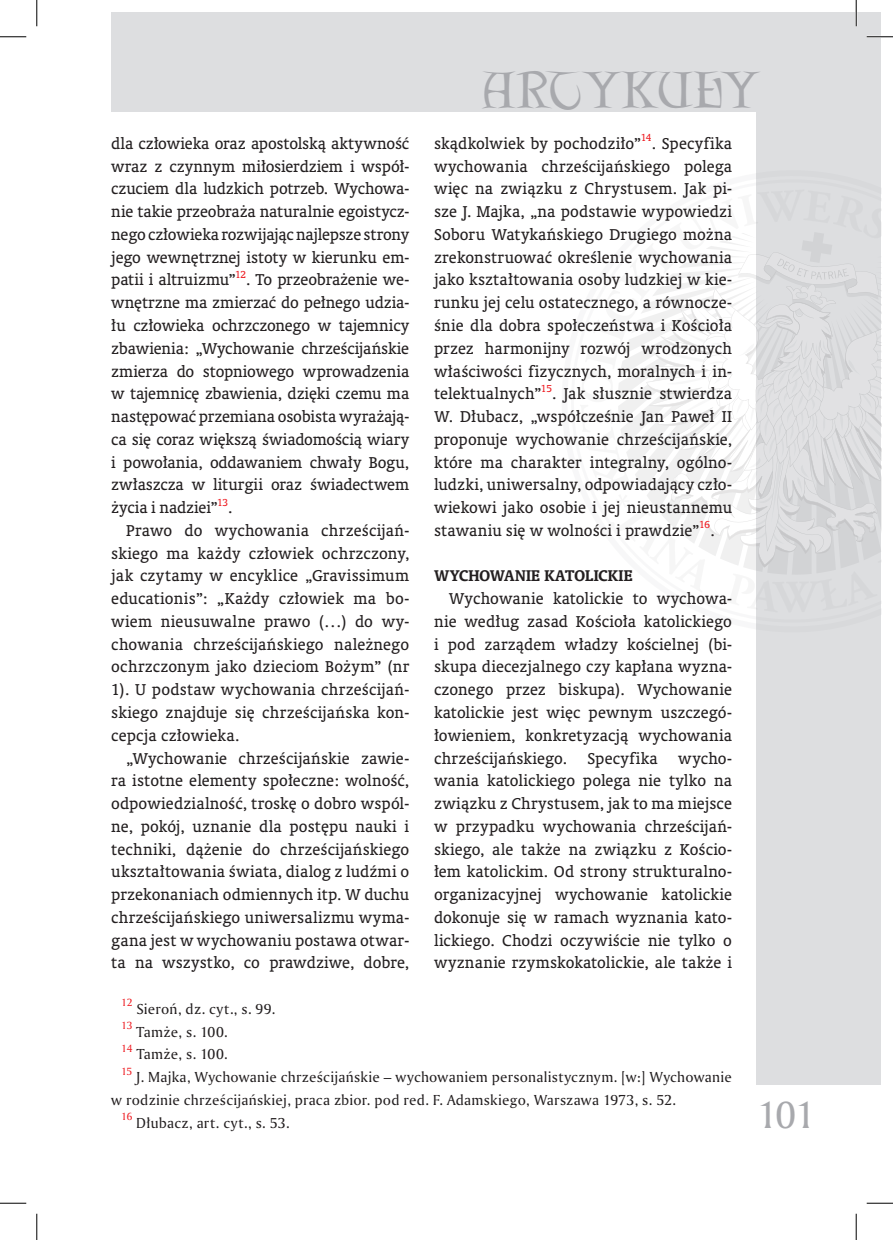
<style>
.page{position:relative;width:893px;height:1240px;background:#fff}
.page>*{position:absolute;margin:0;border:0;box-sizing:border-box;transform-origin:0 0}
.t1{font:46.55px "Lettergical PL";letter-spacing:-.005em;color:#a8a9ad}
.t2{font:36.75px "Amerigo PL";color:#a8a9ad}
.art-TEKST{font:15.75px/22.8px "Oranda PL";letter-spacing:.005em;color:#231f20;text-align:justify}
.art-podtytuł{font:700 15.75px "Oranda PL";letter-spacing:.015em;color:#231f20}
.art-TEKST-2{font:15.75px "Oranda PL";letter-spacing:.025em;color:#231f20}
.art-przypis{font:14px/22.8px "Amerigo PL";letter-spacing:.02em;color:#231f20}
.art-przypis-2{font:10.15px "Amerigo PL";letter-spacing:-.02em;color:#ee1d23}
.art-TEKST-3{font:10.15px "Oranda PL";letter-spacing:-.02em;color:#ee1d23}
</style>
<div class="page">
<div style="left:756px;top:12px;width:124px;height:1071px;background:#dddee0"></div>
<div style="left:111px;top:12px;width:769px;height:99px;background:#dddee0"></div>
<svg style="left:618px;top:233px;width:262px;height:341px"></svg>
<hr style="left:866px;top:36px;width:26px;height:2px;background:#fff">
<hr style="left:854px;top:0;width:2px;height:26px;background:#fff">
<svg style="left:0;top:36px;width:26px;height:1px"></svg>
<svg style="left:866px;top:36px;width:26px;height:1px"></svg>
<svg style="left:0;top:1202px;width:26px;height:1px"></svg>
<svg style="left:866px;top:1202px;width:26px;height:1px"></svg>
<svg style="left:36px;top:0;width:1px;height:26px"></svg>
<svg style="left:36px;top:1213px;width:1px;height:26px"></svg>
<svg style="left:855px;top:0;width:1px;height:26px"></svg>
<svg style="left:855px;top:1213px;width:1px;height:26px"></svg>
<p class="art-TEKST" style="left:111px;top:132px;width:299px">dla człowieka oraz apostolską aktywność wraz z czynnym miłosierdziem i współ&shy;czuciem dla ludzkich potrzeb. Wychowa&shy;nie takie przeobraża naturalnie egoistycz&shy;nego człowieka rozwijając najlepsze strony jego wewnętrznej istoty w kierunku em&shy;patii i altruizmu”</p>
<p class="art-TEKST-3" style="left:235px;top:268px;width:12px">12</p>
<p class="art-TEKST" style="left:111px;top:268px;width:299px;text-indent:135px">. To przeobrażenie we&shy;wnętrzne ma zmierzać do pełnego udzia&shy;łu człowieka ochrzczonego w tajemnicy zbawienia: „Wychowanie chrześcijańskie zmierza do stopniowego wprowadzenia w tajemnicę zbawienia, dzięki czemu ma następować przemiana osobista wyrażają&shy;ca się coraz większą świadomością wiary i powołania, oddawaniem chwały Bogu, zwłaszcza w liturgii oraz świadectwem życia i nadziei”</p>
<p class="art-TEKST-3" style="left:217px;top:495px;width:12px">13</p>
<p class="art-TEKST" style="left:228px;top:496px;width:6px">.</p>
<p class="art-TEKST" style="left:111px;top:518px;width:299px;text-indent:15px">Prawo do wychowania chrześcijań&shy;skiego ma każdy człowiek ochrzczony, jak czytamy w encyklice „Gravissimum educationis”: „Każdy człowiek ma bo&shy;wiem nieusuwalne prawo (…) do wy&shy;chowania chrześcijańskiego należnego ochrzczonym jako dzieciom Bożym” (nr 1). U podstaw wychowania chrześcijań&shy;skiego znajduje się chrześcijańska kon&shy;cepcja człowieka.</p>
<p class="art-TEKST" style="left:111px;top:746px;width:299px;text-indent:15px">„Wychowanie chrześcijańskie zawie&shy;ra istotne elementy społeczne: wolność, odpowiedzialność, troskę o dobro wspól&shy;ne, pokój, uznanie dla postępu nauki i techniki, dążenie do chrześcijańskiego ukształtowania świata, dialog z ludźmi o przekonaniach odmiennych itp. W duchu chrześcijańskiego uniwersalizmu wyma&shy;gana jest w wychowaniu postawa otwar&shy;ta na wszystko, co prawdziwe, dobre,</p>
<p class="art-przypis-2" style="left:121px;top:995px;width:13px">12</p>
<p class="art-przypis" style="left:136px;top:997px;width:140px">Sieroń, dz. cyt., s. 99.</p>
<p class="art-przypis-2" style="left:121px;top:1018px;width:13px">13</p>
<p class="art-przypis" style="left:136px;top:1019px;width:93px">Tamże, s. 100.</p>
<p class="art-przypis-2" style="left:121px;top:1041px;width:13px">14</p>
<p class="art-przypis" style="left:136px;top:1042px;width:93px">Tamże, s. 100.</p>
<h1 class="t1" style="left:482px;top:61px;width:279px">ARTYKUŁY</h1>
<p class="art-TEKST" style="left:434px;top:132px;width:208px">skądkolwiek by pochodziło”</p>
<p class="art-TEKST-3" style="left:640px;top:131px;width:12px">14</p>
<p class="art-TEKST" style="left:434px;top:132px;width:299px;text-indent:217px">. Specyfika wychowania chrześcijańskiego polega więc na związku z Chrystusem. Jak pi&shy;sze J. Majka, „na podstawie wypowiedzi Soboru Watykańskiego Drugiego można zrekonstruować określenie wychowania jako kształtowania osoby ludzkiej w kie&shy;runku jej celu ostatecznego, a równocze&shy;śnie dla dobra społeczeństwa i Kościoła przez harmonijny rozwój wrodzonych właściwości fizycznych, moralnych i in&shy;telektualnych”</p>
<p class="art-TEKST-3" style="left:540px;top:381px;width:13px">15</p>
<p class="art-TEKST" style="left:434px;top:382px;width:299px;text-indent:118px">. Jak słusznie stwierdza W. Dłubacz, „współcześnie Jan Paweł II proponuje wychowanie chrześcijańskie, które ma charakter integralny, ogólno&shy;ludzki, uniwersalny, odpowiadający czło&shy;wiekowi jako osobie i jej nieustannemu stawaniu się w wolności i prawdzie”</p>
<p class="art-TEKST-3" style="left:698px;top:518px;width:12px">16</p>
<p class="art-TEKST" style="left:710px;top:518px;width:6px">.</p>
<p class="art-podtytuł" style="left:434px;top:565px;width:200px">WYCHOWANIE KATOLICKIE</p>
<p class="art-TEKST" style="left:434px;top:587px;width:299px;text-indent:15px">Wychowanie katolickie to wychowa&shy;nie według zasad Kościoła katolickiego i pod zarządem władzy kościelnej (bi&shy;skupa diecezjalnego czy kapłana wyzna&shy;czonego przez biskupa). Wychowanie katolickie jest więc pewnym uszczegó&shy;łowieniem, konkretyzacją wychowania chrześcijańskiego.</p>
<p class="art-TEKST" style="left:434px;top:746px;width:299px;text-indent:244px">wycho&shy;wania katolickiego polega nie tylko na związku z Chrystusem, jak to ma miejsce w przypadku wychowania chrześcijań&shy;skiego, ale także na związku z Kościo&shy;łem katolickim. Od strony strukturalno&shy;organizacyjnej wychowanie katolickie dokonuje się w ramach wyznania kato&shy;lickiego. Chodzi oczywiście nie tylko o wyznanie rzymskokatolickie, ale także i</p>
<p class="art-TEKST-2" style="left:587px;top:747px;width:72px">Specyfika</p>
<p class="art-przypis-2" style="left:121px;top:1064px;width:13px">15</p>
<p class="art-przypis" style="left:111px;top:1065px;width:622px;text-indent:25px">J. Majka, Wychowanie chrześcijańskie – wychowaniem personalistycznym. [w:] Wychowanie w rodzinie chrześcijańskiej, praca zbior. pod red. F. Adamskiego, Warszawa 1973, s. 52.</p>
<p class="art-przypis-2" style="left:121px;top:1109px;width:13px">16</p>
<p class="art-przypis" style="left:136px;top:1110px;width:155px">Dłubacz, art. cyt., s. 53.</p>
<h2 class="t2" style="left:756px;top:1089px;width:60px">101</h2>
</div>
